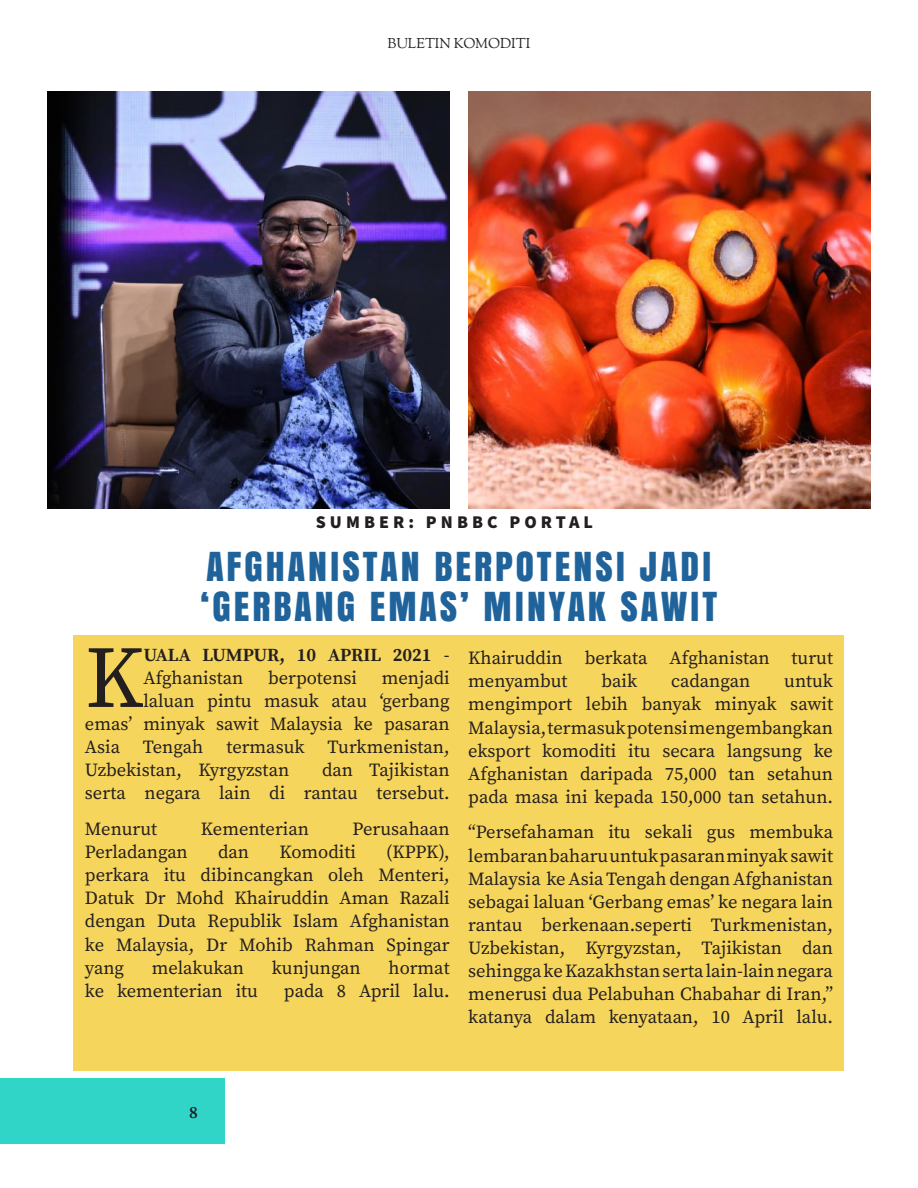
<style>
.page{position:relative;width:918px;height:1188px;background:#fff}
.page>*{position:absolute;margin:0;border:0;box-sizing:border-box;transform-origin:0 0}
.t1{font:87.6px "Source Serif Pro";color:#241f1f}
.t2{font:37.35px/40.3px "Anton";letter-spacing:.08em;color:#20639b}
.t3{font:18.45px/23.1px "Source Serif Pro";color:#241f1f;text-align:justify}
.t4{font:700 18.45px/23.1px "Source Serif Pro";letter-spacing:-.005em;color:#241f1f}
.t5{font:18px "Source Sans Variable";letter-spacing:.225em;color:#241f1f}
.t6{font:600 16.95px "Source Serif Pro";color:#241f1f}
.t7{font:14.1px "OFL Goudy St M";color:#241f1f}
.s1{font-weight:400}
</style>
<div class="page">
<img style="left:48px;top:91px;width:402px;height:417px">
<div style="left:74px;top:635px;width:770px;height:436px;background:#f6d55c"></div>
<div style="left:0;top:1078px;width:225px;height:66px;background:#30d5c8"></div>
<img style="left:468px;top:91px;width:402px;height:417px">
<p class="t7" style="left:388px;top:34px;width:144px">BULETIN KOMODITI</p>
<p class="t5" style="left:316px;top:512px;width:279px">SUMBER: PNBBC PORTAL</p>
<h2 class="t2" style="left:201px;top:545px;width:518px">AFGHANISTAN BERPOTENSI JADI ‘GERBANG EMAS’ MINYAK SAWIT</h2>
<h1 class="t1" style="left:85px;top:619px;width:60px">K</h1>
<p class="t4" style="left:143px;top:644px;width:308px">UALA LUMPUR, 10 APRIL 2021 <span class="s1">-<br>Afghanistan</span></p>
<p class="t3" style="left:268px;top:666px;width:90px">berpotensi</p>
<p class="t3" style="left:382px;top:666px;width:69px">menjadi</p>
<p class="t3" style="left:143px;top:689px;width:308px">laluan pintu masuk atau ‘gerbang</p>
<p class="t3" style="left:85px;top:712px;width:366px">emas’ minyak sawit Malaysia ke pasaran</p>
<p class="t3" style="left:85px;top:736px;width:366px">Asia Tengah termasuk Turkmenistan,</p>
<p class="t3" style="left:85px;top:759px;width:206px">Uzbekistan, Kyrgyzstan</p>
<p class="t3" style="left:85px;top:759px;width:366px;text-align:right">dan Tajikistan<br>serta negara lain di rantau tersebut.</p>
<p class="t3" style="left:85px;top:817px;width:74px">Menurut</p>
<p class="t3" style="left:201px;top:817px;width:109px">Kementerian</p>
<p class="t3" style="left:353px;top:817px;width:99px">Perusahaan</p>
<p class="t3" style="left:85px;top:840px;width:104px">Perladangan</p>
<p class="t3" style="left:218px;top:840px;width:32px">dan</p>
<p class="t3" style="left:279px;top:840px;width:78px">Komoditi</p>
<p class="t3" style="left:85px;top:840px;width:366px;text-indent:301px">(KPPK), perkara itu dibincangkan oleh Menteri, Datuk Dr Mohd Khairuddin Aman Razali dengan Duta Republik Islam Afghanistan ke Malaysia, Dr Mohib Rahman Spingar yang</p>
<p class="t3" style="left:152px;top:956px;width:94px">melakukan</p>
<p class="t3" style="left:272px;top:956px;width:91px">kunjungan</p>
<p class="t3" style="left:389px;top:956px;width:63px">hormat</p>
<p class="t3" style="left:85px;top:979px;width:175px">ke kementerian itu</p>
<p class="t3" style="left:284px;top:979px;width:167px">pada 8 April lalu.</p>
<p class="t3" style="left:468px;top:646px;width:366px">Khairuddin berkata Afghanistan turut menyambut</p>
<p class="t3" style="left:468px;top:670px;width:366px;text-indent:316px">untuk mengimport lebih banyak minyak sawit Malaysia, termasuk potensi mengembangkan eksport komoditi itu secara langsung ke Afghanistan daripada 75,000 tan setahun pada masa ini kepada 150,000 tan setahun.</p>
<p class="t3" style="left:468px;top:821px;width:366px">“Persefahaman itu sekali gus membuka lembaran baharu untuk pasaran minyak sawit Malaysia ke Asia Tengah dengan Afghanistan sebagai laluan ‘Gerbang emas’ ke negara lain rantau berkenaan.seperti Turkmenistan, Uzbekistan, Kyrgyzstan, Tajikistan dan sehingga ke Kazakhstan serta lain-lain negara menerusi dua Pelabuhan Chabahar di Iran,” katanya dalam kenyataan, 10 April lalu.</p>
<p class="t3" style="left:601px;top:670px;width:37px">baik</p>
<p class="t3" style="left:671px;top:670px;width:81px">cadangan</p>
<p class="t6" style="left:189px;top:1100px;width:10px">8</p>
</div>
